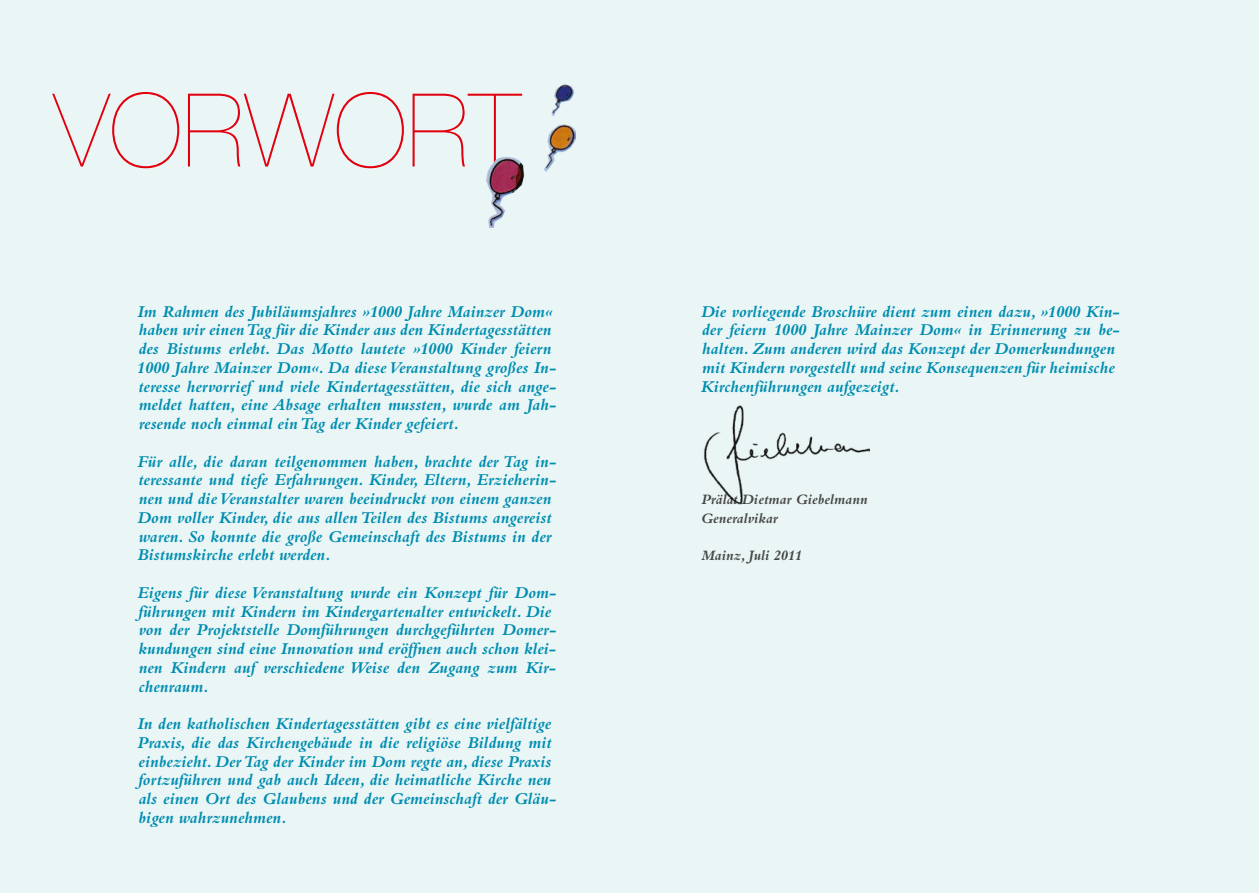
<style>
.page{position:relative;width:1259px;height:893px;background:#eaf6f6}
.page>*{position:absolute;margin:0;border:0;box-sizing:border-box;transform-origin:0 0}
.t1{font:200 102px "Helvetica Neue";color:#e3000d}
.t2{font:italic 700 17.25px/18.8px "Bembo";color:#008db0}
.t3{font:italic 700 15px/18.8px "Bembo";color:#474746}
</style>
<div class="page">
<img style="left:703px;top:406px;width:166px;height:99px">
<img style="left:486px;top:84px;width:89px;height:143px">
<h1 class="t1" style="left:54px;top:72px;width:468px">VORWORT</h1>
<p class="t2" style="left:137px;top:302px;width:421px">Im Rahmen des Jubiläumsjahres »1000 Jahre Mainzer Dom« haben wir einen Tag für die Kinder aus den Kindertagesstätten des Bistums erlebt. Das Motto lautete »1000 Kinder feiern 1000 Jahre Mainzer Dom«. Da diese Veranstaltung großes In&shy;teresse hervorrief und viele Kindertagesstätten, die sich ange&shy;meldet hatten, eine Absage erhalten mussten, wurde am Jah&shy;resende noch einmal ein Tag der Kinder gefeiert.</p>
<p class="t2" style="left:137px;top:452px;width:420px">Für alle, die daran teilgenommen haben, brachte der Tag in&shy;teressante und tiefe Erfahrungen. Kinder, Eltern, Erzieherin&shy;nen und die Veranstalter waren beeindruckt von einem ganzen Dom voller Kinder, die aus allen Teilen des Bistums angereist waren. So konnte die große Gemeinschaft des Bistums in der Bistumskirche erlebt werden.</p>
<p class="t2" style="left:138px;top:583px;width:420px">Eigens für diese Veranstaltung wurde ein Konzept für Dom&shy;führungen mit Kindern im Kindergartenalter entwickelt. Die von der Projektstelle Domführungen durchgeführten Domer&shy;kundungen sind eine Innovation und eröffnen auch schon klei&shy;nen Kindern auf verschiedene Weise den Zugang zum Kir&shy;chenraum.</p>
<p class="t2" style="left:137px;top:714px;width:420px">In den katholischen Kindertagesstätten gibt es eine vielfältige Praxis, die das Kirchengebäude in die religiöse Bildung mit einbezieht. Der Tag der Kinder im Dom regte an, diese Praxis fortzuführen und gab auch Ideen, die heimatliche Kirche neu als einen Ort des Glaubens und der Gemeinschaft der Gläu&shy;bigen wahrzunehmen.</p>
<p class="t2" style="left:701px;top:302px;width:420px">Die vorliegende Broschüre dient zum einen dazu, »1000 Kin&shy;der feiern 1000 Jahre Mainzer Dom« in Erinnerung zu be&shy;halten. Zum anderen wird das Konzept der Domerkundungen mit Kindern vorgestellt und seine Konsequenzen für heimische Kirchenführungen aufgezeigt.</p>
<p class="t3" style="left:701px;top:490px;width:168px">Prälat Dietmar Giebelmann<br>Generalvikar</p>
<p class="t3" style="left:701px;top:546px;width:102px">Mainz, Juli 2011</p>
</div>
